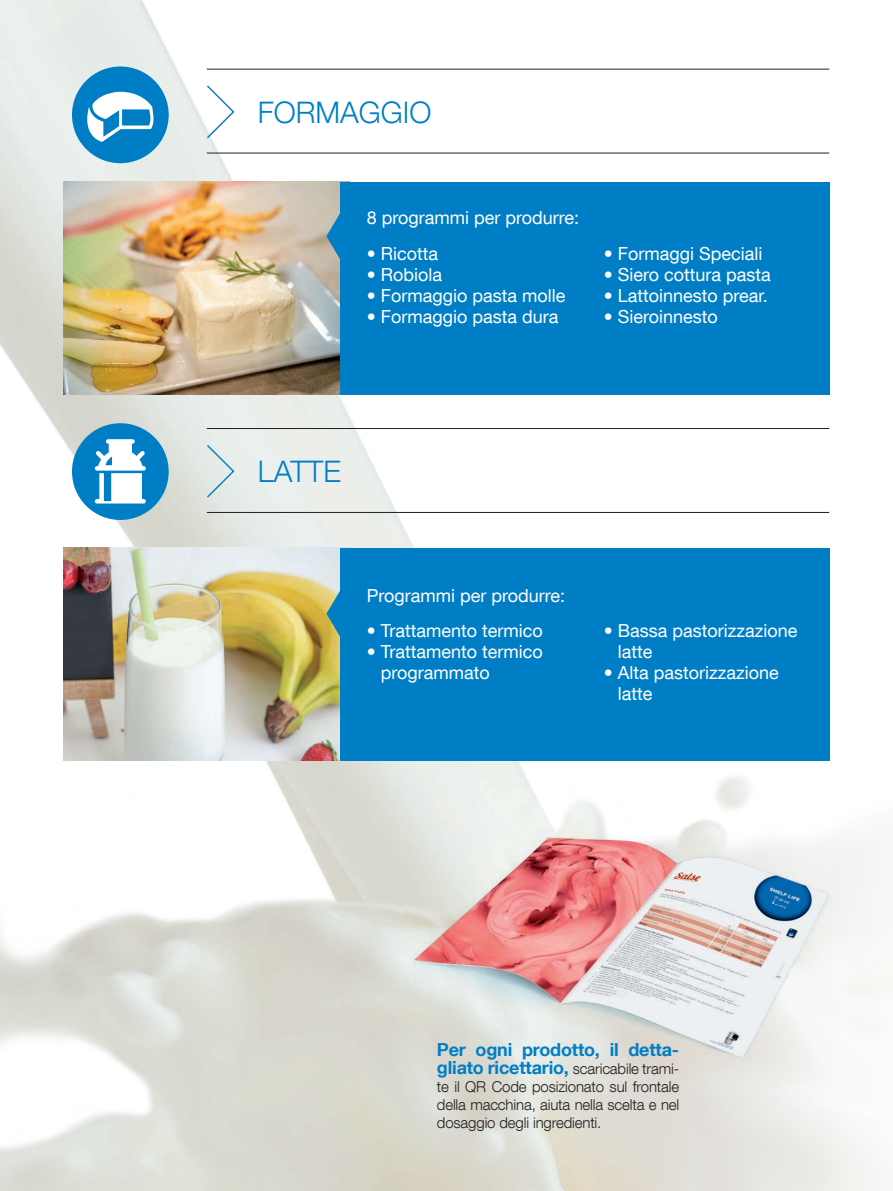
<style>
.page{position:relative;width:893px;height:1191px;background:#fff}
.page>*{position:absolute;margin:0;border:0;box-sizing:border-box;transform-origin:0 0}
.t1{font:300 29.7px "Helvetica Neue LT Com";color:#007ec5}
.t2{font:18px/21px "Helvetica Neue LT Com";color:#fff}
.t3{font:700 18px/18px "Helvetica Neue LT Com";letter-spacing:-.01em;color:#007ec5}
.t4{font:300 15px/18px "Helvetica Neue LT Com";letter-spacing:-.01em;color:#231f20;text-align:justify}
.s1{font-weight:300;font-size:15px;color:#231f20}
</style>
<div class="page">
<img style="left:0;top:0;width:893px;height:1191px">
<img style="left:64px;top:182px;width:276px;height:212px">
<div style="left:340px;top:182px;width:489px;height:212px;background:#007ec5"></div>
<svg style="left:326px;top:211px;width:14px;height:50px"></svg>
<hr style="left:207px;top:69px;width:622px;height:1px;background:#231f20">
<hr style="left:207px;top:153px;width:622px;height:1px;background:#231f20">
<svg style="left:205px;top:84px;width:30px;height:56px"></svg>
<div style="left:72px;top:66px;width:97px;height:97px;background:#007ec5;border-radius:50%"></div>
<svg style="left:87px;top:92px;width:67px;height:50px"></svg>
<hr style="left:207px;top:428px;width:622px;height:1px;background:#231f20">
<hr style="left:207px;top:512px;width:622px;height:1px;background:#231f20">
<svg style="left:205px;top:443px;width:30px;height:56px"></svg>
<div style="left:72px;top:423px;width:97px;height:97px;background:#007ec5;border-radius:50%"></div>
<svg style="left:95px;top:439px;width:51px;height:64px"></svg>
<img style="left:64px;top:548px;width:276px;height:212px">
<div style="left:340px;top:548px;width:489px;height:212px;background:#007ec5"></div>
<svg style="left:326px;top:589px;width:14px;height:49px"></svg>
<img style="left:405px;top:830px;width:449px;height:271px">
<img style="left:414px;top:838px;width:416px;height:219px">
<h1 class="t1" style="left:258px;top:94px;width:175px">FORMAGGIO</h1>
<p class="t2" style="left:367px;top:207px;width:214px">8 programmi per produrre:</p>
<p class="t2" style="left:367px;top:243px;width:73px">• Ricotta</p>
<p class="t2" style="left:367px;top:264px;width:77px">• Robiola</p>
<p class="t2" style="left:367px;top:285px;width:200px">• Formaggio pasta molle</p>
<p class="t2" style="left:367px;top:306px;width:193px">• Formaggio pasta dura</p>
<p class="t2" style="left:604px;top:243px;width:160px">• Formaggi Speciali</p>
<p class="t2" style="left:604px;top:264px;width:169px">• Siero cottura pasta</p>
<p class="t2" style="left:604px;top:285px;width:166px">• Lattoinnesto prear.</p>
<p class="t2" style="left:604px;top:306px;width:116px">• Sieroinnesto</p>
<h1 class="t1" style="left:258px;top:453px;width:85px">LATTE</h1>
<p class="t2" style="left:367px;top:584px;width:200px">Programmi per produrre:</p>
<p class="t2" style="left:367px;top:619px;width:178px">• Trattamento termico</p>
<p class="t2" style="left:381px;top:640px;width:164px;text-indent:-14px">• Trattamento termico programmato</p>
<p class="t2" style="left:618px;top:619px;width:181px;text-indent:-14px">• Bassa pastorizzazione latte</p>
<p class="t2" style="left:618px;top:661px;width:162px;text-indent:-14px">• Alta pastorizzazione latte</p>
<p class="t3" style="left:437px;top:1039px;width:244px">Per ogni prodotto, il detta&shy;gliato ricettario, <span class="s1">scaricabile trami-</span></p>
<p class="t4" style="left:437px;top:1077px;width:244px">te il QR Code posizionato sul frontale della macchina, aiuta nella scelta e nel dosaggio degli ingredienti.</p>
</div>
